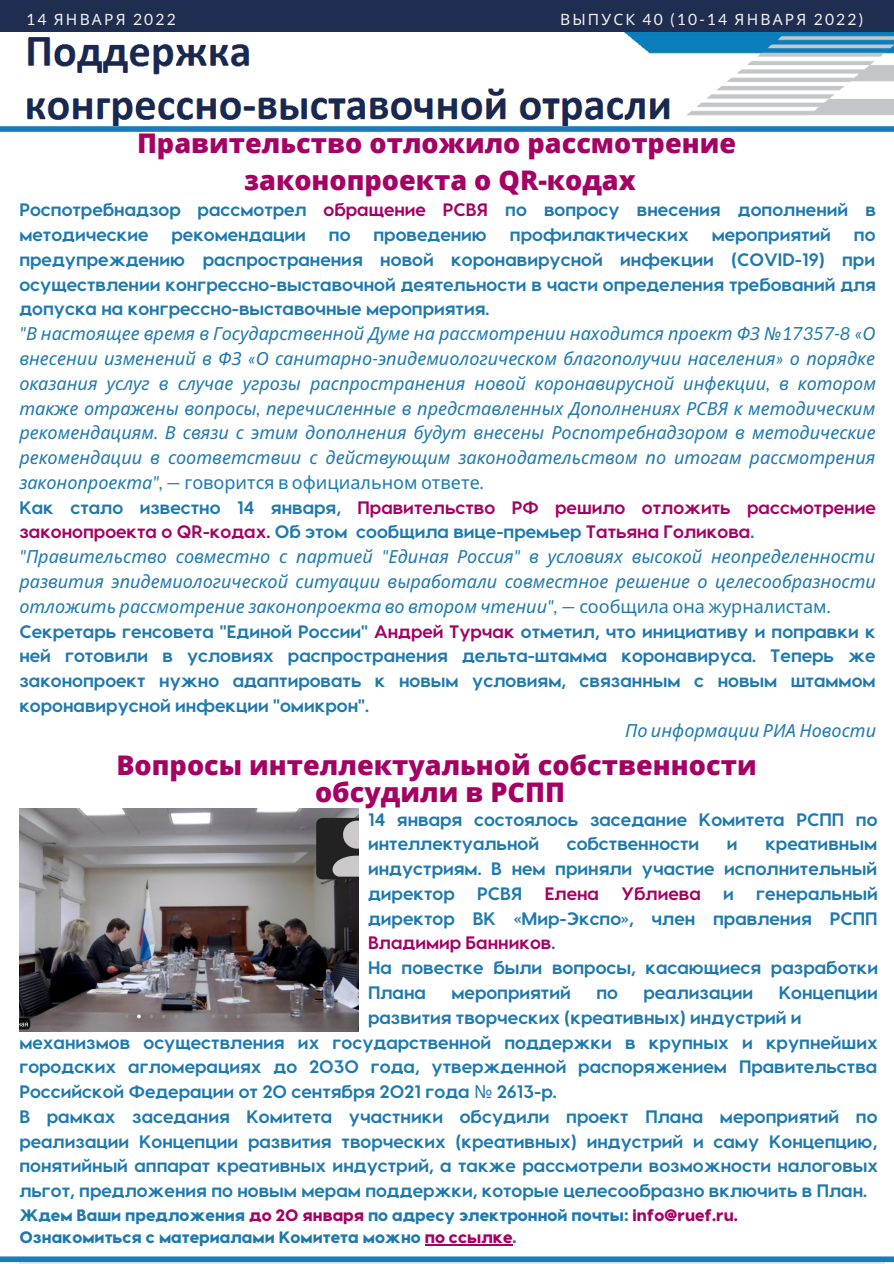
<style>
.page{position:relative;width:894px;height:1264px;background:#fff}
.page>*{position:absolute;margin:0;border:0;box-sizing:border-box;transform-origin:0 0}
.t1{font:800 27px "Open Sans";color:#a50064}
.t2{font:700 18px/24.8px "Visby CF";color:#1e79ae;text-align:justify}
.t3{font:italic 18px/24.8px "Noto Sans";color:#1e79ae;text-align:justify}
.t4{font:700 18px/24.8px "Visby CF";color:#a50064}
.t5{font:800 16.5px "Visby CF";color:#1e79ae}
.t6{font:15.6px "Lato";letter-spacing:.14em;color:#f2f2f2}
.s1{font-family:"Noto Sans"}
.s2{color:#a50064}
.s3{font-family:"Lato"}
.s4{font-family:"Lato";font-style:normal}
.s5{font-style:normal}
.s6{color:#1e79ae}
.s7{color:#2e659d}
.s8{font-family:"Noto Sans";font-weight:400}
</style>
<div class="page">
<div style="left:0;top:0;width:893px;height:38px;background:#1e2d50"></div>
<img style="left:0;top:32px;width:893px;height:94px">
<div style="left:0;top:126px;width:893px;height:6px;background:#1b7bbb"></div>
<svg style="left:20px;top:1261px;width:864px;height:2px;background:#73acd2"></svg>
<div style="left:0;top:1256px;width:893px;height:5px;background:#1b7bbb"></div>
<img style="left:19px;top:808px;width:339px;height:223px">
<hr style="left:424px;top:1244px;width:88px;height:1px;background:#a50064">
<p class="t6" style="left:26px;top:10px;width:151px">14 <span class="s1">ЯНВАРЯ</span> 2022</p>
<p class="t6" style="left:560px;top:10px;width:305px"><span class="s1">ВЫПУСК</span> 40 (10-14 <span class="s1">ЯНВАРЯ</span> 2022)</p>
<p class="t1" style="left:137px;top:124px;width:600px">Правительство отложило рассмотрение</p>
<p class="t1" style="left:244px;top:161px;width:393px">законопроекта о QR-кодах</p>
<p class="t2" style="left:19px;top:196px;width:857px">Роспотребнадзор рассмотрел <span class="s2">обращение РСВЯ</span> по вопросу внесения дополнений в методические</p>
<p class="t2" style="left:171px;top:221px;width:136px">рекомендации</p>
<p class="t2" style="left:329px;top:221px;width:23px">по</p>
<p class="t2" style="left:373px;top:221px;width:115px">проведению</p>
<p class="t2" style="left:510px;top:221px;width:180px">профилактических</p>
<p class="t2" style="left:711px;top:221px;width:121px">мероприятий</p>
<p class="t2" style="left:19px;top:221px;width:857px;text-indent:834px">по предупреждению распространения новой коронавирусной инфекции (COVID-19) при осуществлении конгрессно-выставочной деятельности в части определения требований для допуска на конгрессно-выставочные мероприятия.</p>
<p class="t3" style="left:19px;top:321px;width:857px"><span class="s3">"</span>В настоящее время в Государственной Думе на рассмотрении находится проект ФЗ №<span class="s3">17357-8 «</span>О внесении изменений в ФЗ <span class="s3">«</span>О санитарно<span class="s3">-</span>эпидемиологическом благополучии населения<span class="s3">»</span> о порядке оказания услуг в случае угрозы распространения новой коронавирусной инфекции<span class="s3">,</span> в котором также отражены вопросы<span class="s3">,</span> перечисленные в представленных Дополнениях РСВЯ к методическим рекомендациям<span class="s3">.</span> В связи с этим дополнения будут внесены Роспотребнадзором в методические рекомендации в соответствии с действующим законодательством по итогам рассмотрения законопроекта<span class="s3">"</span><span class="s4">, —</span> <span class="s5">говорится в официальном ответе</span><span class="s4">.</span></p>
<p class="t4" style="left:19px;top:494px;width:857px"><span class="s6">Как стало известно 14 января,</span> Правительство РФ решило отложить рассмотрение законопроекта о QR-кодах. <span class="s6">Об этом сообщила вице-премьер</span> Татьяна Голикова<span class="s6">.</span></p>
<p class="t3" style="left:19px;top:544px;width:857px"><span class="s3">"</span>Правительство совместно с партией <span class="s3">"</span>Единая Россия<span class="s3">"</span> в условиях высокой неопределенности развития эпидемиологической ситуации выработали совместное решение о целесообразности отложить рассмотрение законопроекта во втором чтении<span class="s3">",</span> <span class="s4">—</span> <span class="s5">сообщила она журналистам</span><span class="s4">.</span></p>
<p class="t2" style="left:19px;top:617px;width:857px">Секретарь генсовета "Единой России" <span class="s2">Андрей Турчак</span> отметил, что инициативу и поправки к ней готовили в условиях распространения дельта-штамма коронавируса. Теперь же законопроект нужно адаптировать к новым условиям, связанным с новым штаммом коронавирусной инфекции "омикрон".</p>
<p class="t3" style="left:625px;top:717px;width:252px">По информации РИА Новости</p>
<p class="t1" style="left:116px;top:746px;width:641px">Вопросы интеллектуальной собственности</p>
<p class="t1" style="left:315px;top:773px;width:251px">обсудили в РСПП</p>
<p class="t2" style="left:368px;top:805px;width:511px">14 января состоялось заседание Комитета РСПП по интеллектуальной</p>
<p class="t2" style="left:566px;top:830px;width:134px">собственности</p>
<p class="t2" style="left:726px;top:830px;width:12px">и</p>
<p class="t2" style="left:368px;top:830px;width:511px;text-indent:397px">креативным индустриям. В нем приняли участие исполнительный директор РСВЯ <span class="s2">Елена Ублиева</span> и генеральный директор ВК «Мир-Экспо», член правления РСПП <span class="s2">Владимир Банников</span><span class="s7">.</span></p>
<p class="t2" style="left:368px;top:954px;width:511px">На повестке были вопросы, касающиеся разработки<br>Плана</p>
<p class="t2" style="left:451px;top:979px;width:121px">мероприятий</p>
<p class="t2" style="left:596px;top:979px;width:23px">по</p>
<p class="t2" style="left:643px;top:979px;width:111px">реализации</p>
<p class="t2" style="left:368px;top:979px;width:511px;text-indent:410px">Концепции развития творческих (креативных) индустрий и</p>
<p class="t2" style="left:19px;top:1028px;width:859px">механизмов осуществления их государственной поддержки в крупных и крупнейших городских агломерациях до 2030 года, утвержденной распоряжением Правительства Российской Федерации от 20 сентября 2021 года <span class="s8">№</span> 2613-р.</p>
<p class="t2" style="left:19px;top:1103px;width:860px">В рамках заседания Комитета участники обсудили проект Плана мероприятий по реализации Концепции развития творческих (креативных) индустрий и саму Концепцию, понятийный аппарат креативных индустрий, а также рассмотрели возможности налоговых льгот, предложения по новым мерам поддержки, которые целесообразно включить в План.</p>
<p class="t5" style="left:19px;top:1204px;width:719px">Ждем Ваши предложения <span class="s2">до 20 января</span> по адресу электронной почты: <span class="s2">info@ruef.ru.</span></p>
<p class="t5" style="left:19px;top:1226px;width:498px">Ознакомиться с материалами Комитета можно <span class="s2">по ссылке</span><span class="s7">.</span></p>
</div>
